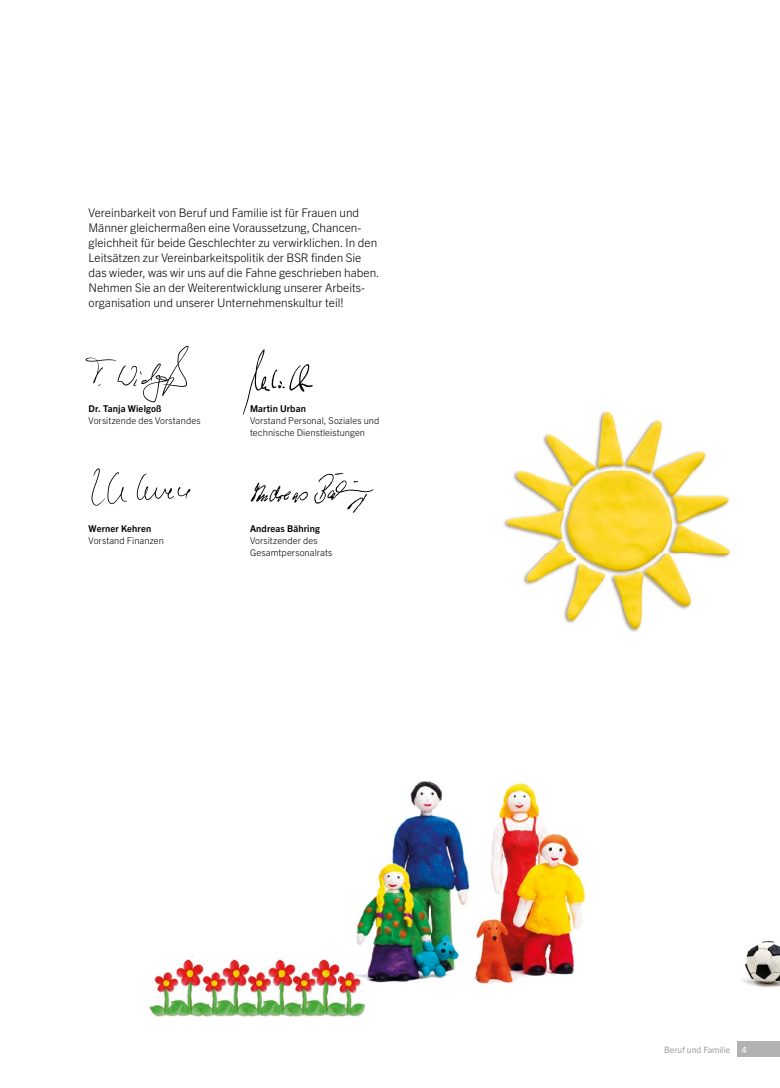
<style>
.page{position:relative;width:780px;height:1088px;background:#fff}
.page>*{position:absolute;margin:0;border:0;box-sizing:border-box;transform-origin:0 0}
.t1{font:300 11.88px/15px "Trade Gothic Next LT Pro";color:#000}
.t2{font:300 9.38px/12.2px "Trade Gothic Next LT Pro";letter-spacing:.01em;color:#000}
.t3{font:700 9.38px "Trade Gothic Next LT Pro";letter-spacing:.015em;color:#000}
.t4{font:8.75px "Trade Gothic Next LT Pro";color:#9c9c9c}
.t5{font:8.75px "Trade Gothic Next LT Pro";color:#fff}
</style>
<div class="page">
<img style="left:356px;top:781px;width:230px;height:203px">
<div style="left:737px;top:1042px;width:43px;height:15px;background:#b2b2b2"></div>
<img style="left:504px;top:411px;width:227px;height:221px">
<img style="left:91px;top:468px;width:100px;height:38px">
<img style="left:242px;top:349px;width:71px;height:66px">
<img style="left:85px;top:345px;width:104px;height:58px">
<img style="left:154px;top:959px;width:155px;height:30px">
<img style="left:149px;top:989px;width:175px;height:28px">
<img style="left:324px;top:995px;width:42px;height:22px">
<img style="left:309px;top:959px;width:30px;height:36px">
<img style="left:339px;top:961px;width:30px;height:34px">
<img style="left:742px;top:940px;width:38px;height:48px">
<img style="left:250px;top:473px;width:124px;height:40px">
<p class="t1" style="left:89px;top:204px;width:292px">Vereinbarkeit von Beruf und Familie ist für Frauen und Männer gleichermaßen eine Voraussetzung, Chancen&shy;gleichheit für beide Geschlechter zu verwirklichen. In den Leitsätzen zur Vereinbarkeitspolitik der BSR finden Sie das wieder, was wir uns auf die Fahne geschrieben haben.<br>Nehmen Sie an der Weiterentwicklung unserer Arbeits&shy;organisation und unserer Unternehmenskultur teil!</p>
<p class="t3" style="left:89px;top:402px;width:74px">Dr. Tanja Wielgoß</p>
<p class="t2" style="left:89px;top:414px;width:113px">Vorsitzende des Vorstandes</p>
<p class="t3" style="left:89px;top:522px;width:64px">Werner Kehren</p>
<p class="t2" style="left:89px;top:534px;width:77px">Vorstand Finanzen</p>
<p class="t3" style="left:250px;top:402px;width:57px">Martin Urban</p>
<p class="t2" style="left:250px;top:414px;width:131px">Vorstand Personal, Soziales und technische Dienstleistungen</p>
<p class="t3" style="left:250px;top:522px;width:71px">Andreas Bähring</p>
<p class="t2" style="left:250px;top:534px;width:84px">Vorsitzender des<br>Gesamtpersonalrats</p>
<p class="t4" style="left:664px;top:1043px;width:68px">Beruf und Familie</p>
<p class="t5" style="left:741px;top:1043px;width:7px">4</p>
</div>
